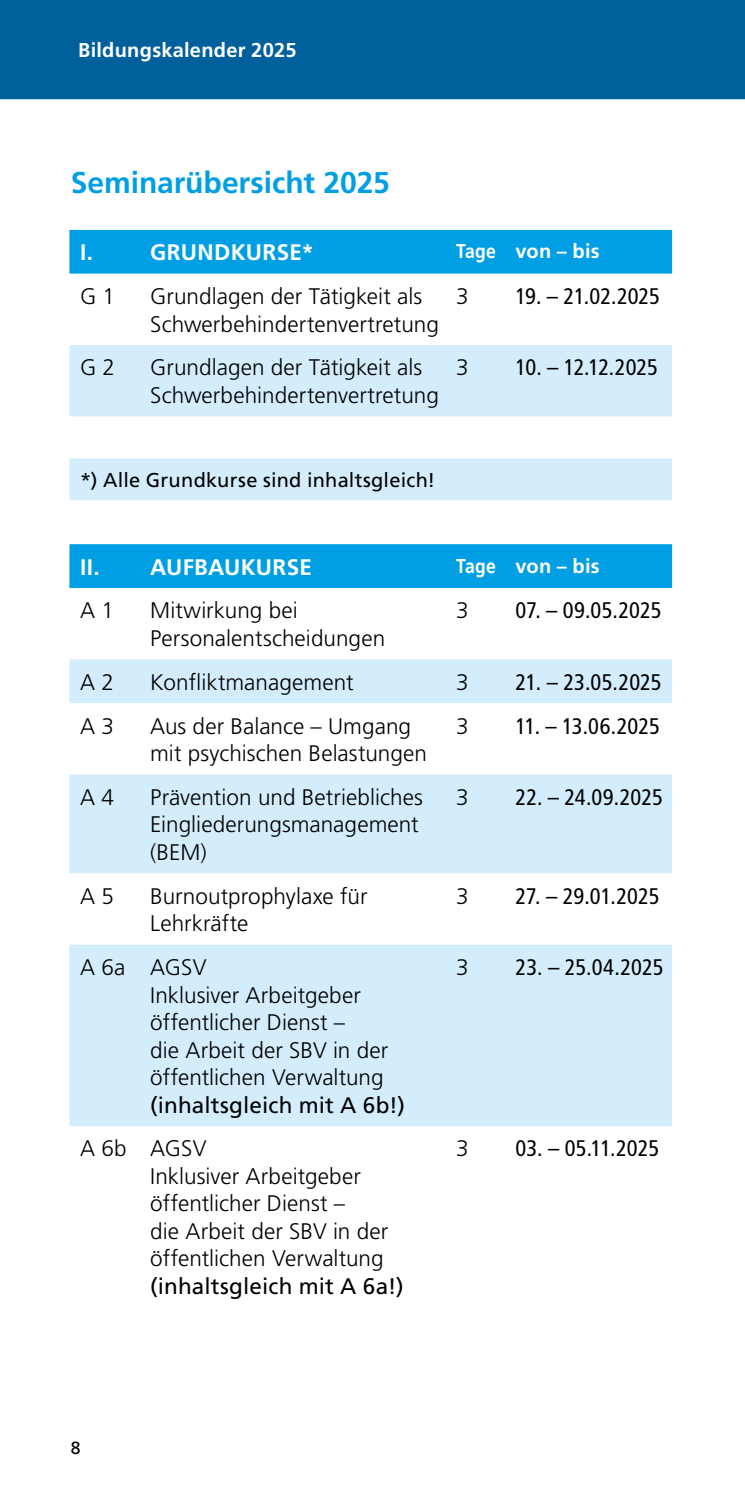
<style>
.page{position:relative;width:745px;height:1489px;background:#fff}
.page>*{position:absolute;margin:0;border:0;box-sizing:border-box;transform-origin:0 0}
.t1{font:700 30px "Frutiger LT Pro";letter-spacing:-.005em;color:#009fe3}
.t2{font:300 22.5px/27.5px "Frutiger LT Pro";letter-spacing:.005em;color:#000}
.t3{font:condensed 22.5px "Frutiger LT Pro";letter-spacing:-.005em;color:#000}
.t4{font:22.5px "Frutiger LT Pro";letter-spacing:.005em;color:#000}
.t5{font:700 22.5px "Frutiger LT Pro";letter-spacing:.015em;color:#fff}
.t6{font:20px "Frutiger LT Pro";letter-spacing:.01em;color:#000}
.t7{font:700 20px "Frutiger LT Pro";letter-spacing:.015em;color:#fff;scale:.88 1}
.t8{font:700 20px "Frutiger LT Pro";letter-spacing:.015em;color:#fff}
.t9{font:17.5px "Frutiger LT Pro";color:#000}
</style>
<div class="page">
<div style="left:0;top:0;width:744px;height:99px;background:#00609c"></div>
<div style="left:69px;top:230px;width:602px;height:44px;background:#009fe3"></div>
<svg style="left:69px;top:345px;width:602px;height:781px;fill:#d4edfc"></svg>
<div style="left:69px;top:544px;width:602px;height:44px;background:#009fe3"></div>
<p class="t8" style="left:78px;top:38px;width:220px">Bildungskalender 2025</p>
<h1 class="t1" style="left:71px;top:164px;width:320px">Seminarübersicht 2025</h1>
<p class="t5" style="left:80px;top:239px;width:15px">I.</p>
<p class="t5" style="left:150px;top:239px;width:165px">GRUNDKURSE*</p>
<p class="t7" style="left:456px;top:239px;width:165px">Tage von – bis</p>
<p class="t2" style="left:80px;top:283px;width:37px">G 1</p>
<p class="t2" style="left:150px;top:283px;width:290px">Grundlagen der Tätigkeit als<br>Schwerbehindertenvertretung</p>
<p class="t2" style="left:456px;top:283px;width:14px">3</p>
<p class="t3" style="left:515px;top:283px;width:146px">19. – 21.02.2025</p>
<p class="t2" style="left:80px;top:354px;width:37px">G 2</p>
<p class="t2" style="left:150px;top:354px;width:290px">Grundlagen der Tätigkeit als<br>Schwerbehindertenvertretung</p>
<p class="t2" style="left:456px;top:354px;width:14px">3</p>
<p class="t3" style="left:515px;top:354px;width:144px">10. – 12.12.2025</p>
<p class="t6" style="left:80px;top:468px;width:356px">*) Alle Grundkurse sind inhaltsgleich!</p>
<p class="t5" style="left:80px;top:553px;width:233px">II. AUFBAUKURSE</p>
<p class="t7" style="left:456px;top:553px;width:165px">Tage von – bis</p>
<p class="t2" style="left:80px;top:597px;width:35px">A 1</p>
<p class="t2" style="left:150px;top:597px;width:236px">Mitwirkung bei<br>Personalentscheidungen</p>
<p class="t2" style="left:456px;top:597px;width:14px">3</p>
<p class="t3" style="left:515px;top:597px;width:147px">07. – 09.05.2025</p>
<p class="t2" style="left:80px;top:668px;width:35px">A 2</p>
<p class="t2" style="left:150px;top:668px;width:205px">Konfliktmanagement</p>
<p class="t2" style="left:456px;top:668px;width:14px">3</p>
<p class="t3" style="left:515px;top:668px;width:148px">21. – 23.05.2025</p>
<p class="t2" style="left:80px;top:712px;width:35px">A 3</p>
<p class="t2" style="left:150px;top:712px;width:278px">Aus der Balance – Umgang mit psychischen Belastungen</p>
<p class="t2" style="left:456px;top:712px;width:14px">3</p>
<p class="t3" style="left:515px;top:712px;width:146px">11. – 13.06.2025</p>
<p class="t2" style="left:80px;top:783px;width:35px">A 4</p>
<p class="t2" style="left:150px;top:783px;width:274px">Prävention und Betriebliches<br>Eingliederungsmanagement (BEM)</p>
<p class="t2" style="left:456px;top:783px;width:14px">3</p>
<p class="t3" style="left:515px;top:784px;width:149px">22. – 24.09.2025</p>
<p class="t2" style="left:80px;top:882px;width:35px">A 5</p>
<p class="t2" style="left:150px;top:882px;width:219px">Burnoutprophylaxe für<br>Lehrkräfte</p>
<p class="t2" style="left:456px;top:882px;width:14px">3</p>
<p class="t3" style="left:515px;top:882px;width:145px">27. – 29.01.2025</p>
<p class="t2" style="left:150px;top:953px;width:239px;text-indent:-70px">A 6a AGSV<br>Inklusiver Arbeitgeber öffentlicher Dienst –<br>die Arbeit der SBV in der öffentlichen Verwaltung</p>
<p class="t4" style="left:150px;top:1091px;width:256px">(inhaltsgleich mit A 6b!)</p>
<p class="t2" style="left:456px;top:953px;width:14px">3</p>
<p class="t3" style="left:515px;top:954px;width:149px">23. – 25.04.2025</p>
<p class="t2" style="left:150px;top:1134px;width:239px;text-indent:-70px">A 6b AGSV<br>Inklusiver Arbeitgeber öffentlicher Dienst –<br>die Arbeit der SBV in der öffentlichen Verwaltung</p>
<p class="t4" style="left:150px;top:1272px;width:254px">(inhaltsgleich mit A 6a!)</p>
<p class="t2" style="left:456px;top:1134px;width:14px">3</p>
<p class="t3" style="left:515px;top:1135px;width:145px">03. – 05.11.2025</p>
<p class="t9" style="left:71px;top:1436px;width:11px">8</p>
</div>
